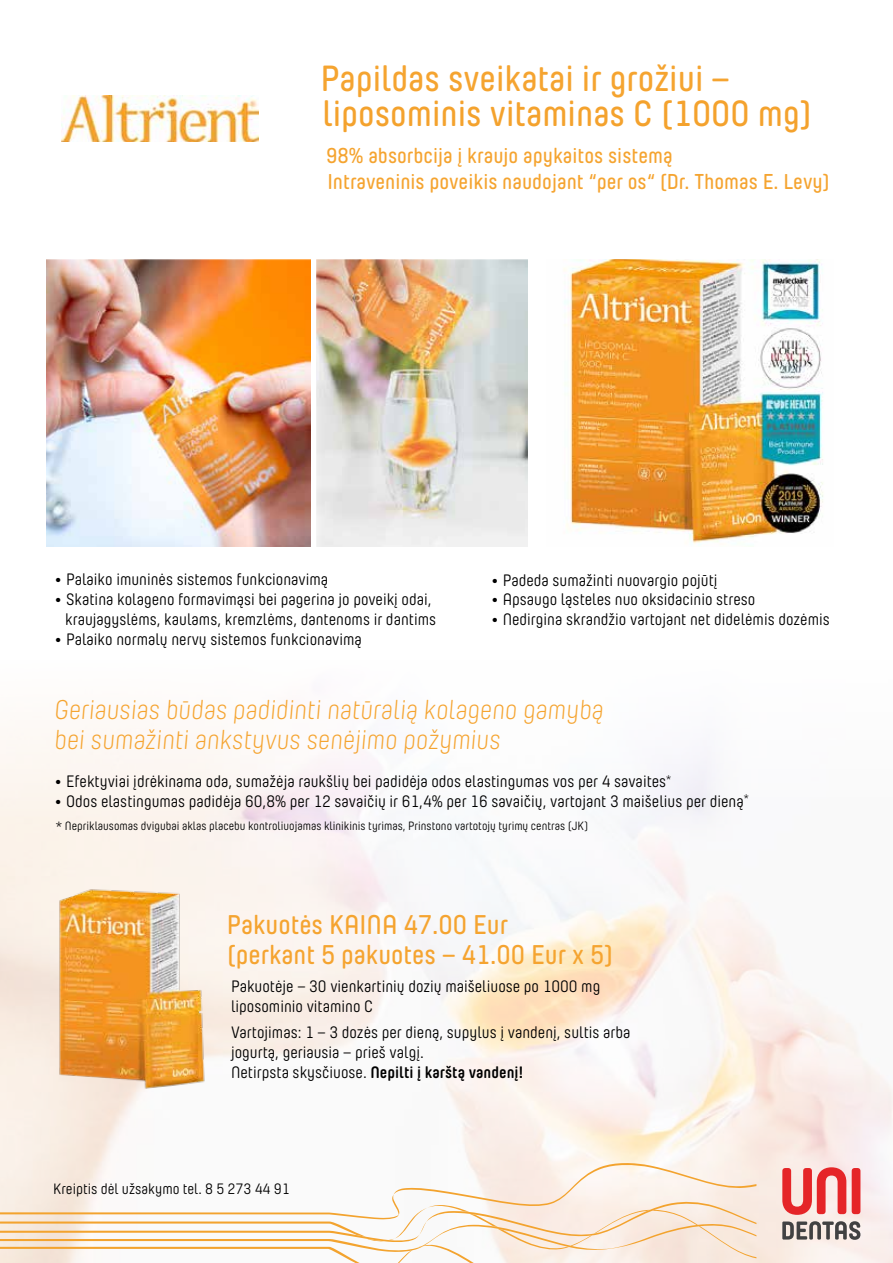
<style>
.page{position:relative;width:893px;height:1263px;background:#fff}
.page>*{position:absolute;margin:0;border:0;box-sizing:border-box;transform-origin:0 0}
.t1{font:600 36.3px "Yummo";color:#f4a22d}
.t2{font:600 36.3px "Yummo";color:#f5a430}
.t3{font:300 27px/30px "Yummo";color:#f5a430}
.t4{font:600 27px/30px "Yummo";color:#f5a430}
.t5{font:600 21.45px/25.7px "Yummo";color:#f5a430}
.t6{font:16.5px/19.8px "Yummo";color:#000}
.t7{font:15px "Yummo";color:#000}
.t8{font:12px "Yummo";color:#000}
.s1{font-weight:700}
</style>
<div class="page">
<img style="left:62px;top:96px;width:196px;height:46px">
<img style="left:47px;top:259px;width:263px;height:287px">
<img style="left:317px;top:259px;width:210px;height:287px">
<img style="left:564px;top:259px;width:259px;height:285px">
<img style="left:42px;top:869px;width:180px;height:235px">
<svg style="left:782px;top:1167px;width:78px;height:48px;background:#ed7d7d"></svg>
<svg style="left:782px;top:1221px;width:78px;height:19px"></svg>
<svg style="left:0;top:1162px;width:756px;height:101px"></svg>
<h1 class="t2" style="left:320px;top:49px;width:411px">Papildas sveikatai ir grožiui –</h1>
<h1 class="t1" style="left:323px;top:84px;width:491px">liposominis vitaminas C (1000 mg)</h1>
<h3 class="t5" style="left:326px;top:140px;width:505px">98% absorbcija į kraujo apykaitos sistemą<br>Intraveninis poveikis naudojant “per os“ (Dr. Thomas E. Levy)</h3>
<p class="t6" style="left:54px;top:569px;width:276px">• Palaiko imuninės sistemos funkcionavimą</p>
<p class="t6" style="left:54px;top:588px;width:383px;text-align:right">• Skatina kolageno formavimąsi bei pagerina jo poveikį odai, kraujagyslėms, kaulams, kremzlėms, dantenoms ir dantims</p>
<p class="t6" style="left:54px;top:628px;width:309px">• Palaiko normalų nervų sistemos funkcionavimą</p>
<p class="t6" style="left:491px;top:569px;width:228px">• Padeda sumažinti nuovargio pojūtį</p>
<p class="t6" style="left:491px;top:589px;width:266px">• Apsaugo ląsteles nuo oksidacinio streso</p>
<p class="t6" style="left:491px;top:609px;width:341px">• Nedirgina skrandžio vartojant net didelėmis dozėmis</p>
<h2 class="t3" style="left:54px;top:694px;width:554px">Geriausias būdas padidinti natūralią kolageno gamybą bei sumažinti ankstyvus senėjimo požymius</h2>
<p class="t6" style="left:54px;top:771px;width:619px">• Efektyviai įdrėkinama oda, sumažėja raukšlių bei padidėja odos elastingumas vos per 4 savaites<sup>*</sup></p>
<p class="t6" style="left:54px;top:790px;width:696px">• Odos elastingumas padidėja 60,8% per 12 savaičių ir 61,4% per 16 savaičių, vartojant 3 maišelius per dieną<sup>*</sup></p>
<p class="t8" style="left:56px;top:818px;width:534px">* Nepriklausomas dvigubai aklas placebu kontroliuojamas klinikinis tyrimas, Prinstono vartotojų tyrimų centras (JK)</p>
<h2 class="t4" style="left:227px;top:907px;width:388px">Pakuotės KAINA 47.00 Eur<br>(perkant 5 pakuotes – 41.00 Eur x 5)</h2>
<p class="t6" style="left:231px;top:976px;width:371px">Pakuotėje – 30 vienkartinių dozių maišeliuose po 1000 mg liposominio vitamino C</p>
<p class="t6" style="left:231px;top:1021px;width:401px">Vartojimas: 1 – 3 dozės per dieną, supylus į vandenį, sultis arba jogurtą, geriausia – prieš valgį.<br>Netirpsta skysčiuose. <span class="s1">Nepilti į karštą vandenį!</span></p>
<p class="t7" style="left:53px;top:1178px;width:238px">Kreiptis dėl užsakymo tel. 8 5 273 44 91</p>
</div>
